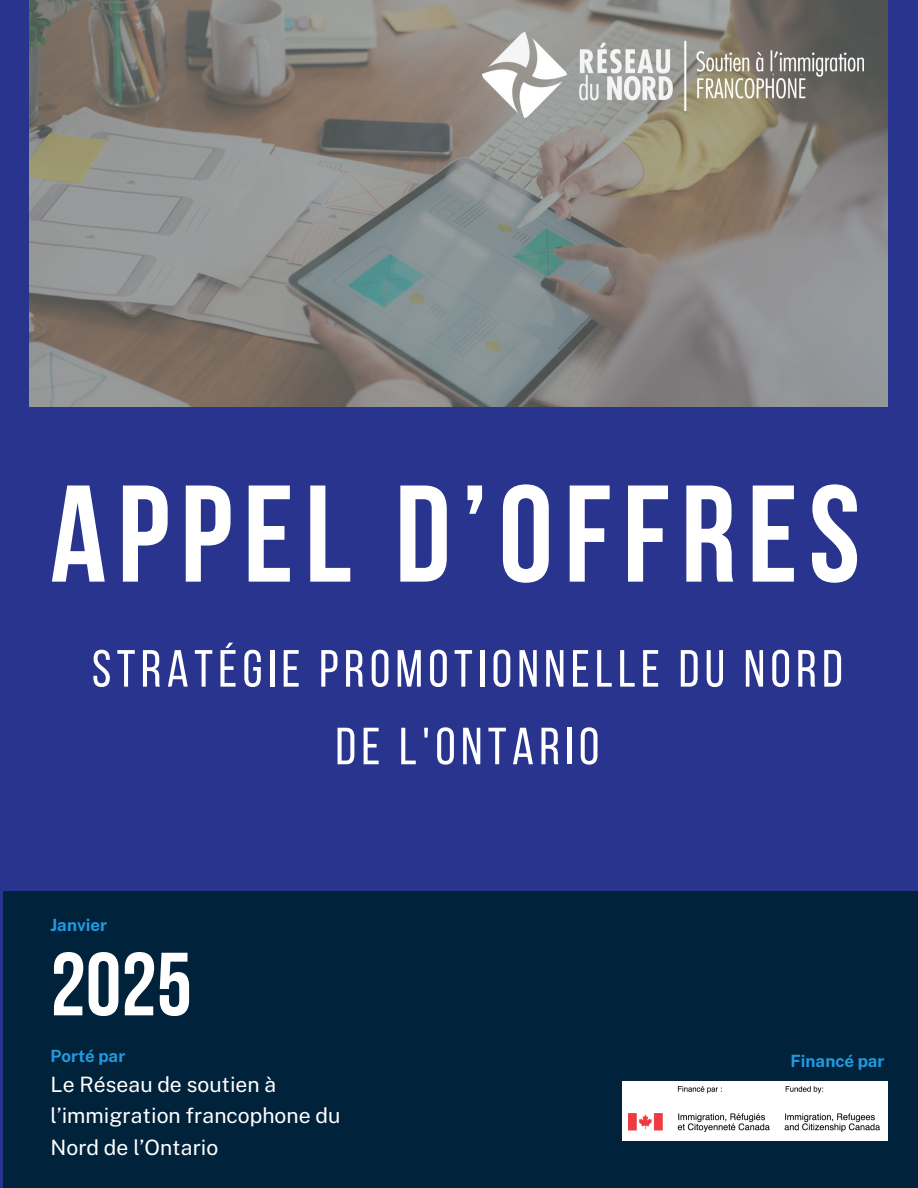
<style>
.page{position:relative;width:918px;height:1188px;background:#29348f}
.page>*{position:absolute;margin:0;border:0;box-sizing:border-box;transform-origin:0 0}
.t1{font:700 137.25px "Bebas Neue";letter-spacing:.08em;color:#fff}
.t2{font:700 89.4px "Bebas Neue";color:#fff}
.t3{font:52.2px/77.7px "Bebas Neue";letter-spacing:.105em;color:#fff;text-align:center}
.t4{font:21.15px/31.5px "Public Sans";color:#fff}
.t5{font:700 16.95px "Public Sans";color:#239adf}
</style>
<div class="page">
<div style="left:3px;top:891px;width:915px;height:297px;background:#00223a"></div>
<svg style="left:29px;top:0;width:859px;height:406px"></svg>
<img style="left:483px;top:33px;width:380px;height:84px">
<div style="left:622px;top:1082px;width:266px;height:59px;background:#fff"></div>
<img style="left:629px;top:1087px;width:250px;height:44px">
<p class="t1" style="left:50px;top:479px;width:811px">APPEL D’OFFRES</p>
<p class="t3" style="left:92px;top:635px;width:752px">STRATÉGIE PROMOTIONNELLE DU NORD<br>DE L'ONTARIO</p>
<h2 class="t5" style="left:51px;top:915px;width:58px">Janvier</h2>
<p class="t2" style="left:50px;top:948px;width:143px">2025</p>
<h1 class="t5" style="left:51px;top:1046px;width:76px">Porté par</h1>
<h3 class="t5" style="left:790px;top:1051px;width:96px">Financé par</h3>
<p class="t4" style="left:51px;top:1068px;width:291px">Le Réseau de soutien à l’immigration francophone du<br>Nord de l’Ontario</p>
</div>
